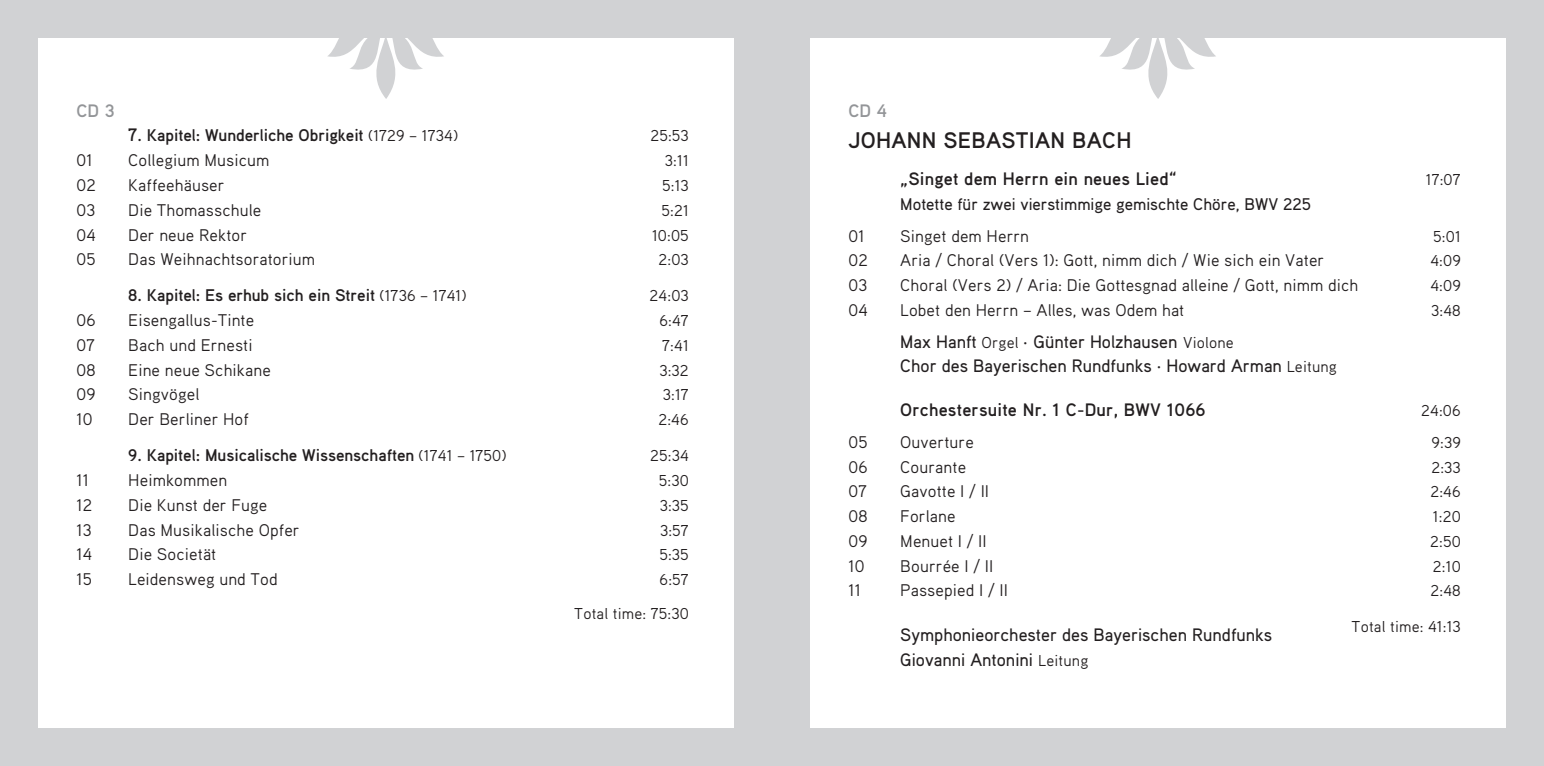
<style>
.page{position:relative;width:1544px;height:766px;background:#fff}
.page>*{position:absolute;margin:0;border:0;box-sizing:border-box;transform-origin:0 0}
.t1{font:700 22.5px "Aaux Pro";letter-spacing:.01em;color:#231f20}
.t2{font:500 18px/24.8px "Aaux Pro";color:#231f20}
.t3{font:700 18px "Aaux Pro";letter-spacing:.01em;color:#231f20}
.t4{font:700 18px "Aaux Pro";color:#939598}
.t5{font:16.88px "Aaux Pro";letter-spacing:.005em;color:#231f20}
.t6{font:700 16.88px "Aaux Pro";letter-spacing:-.005em;color:#231f20}
.t7{font:500 16.88px "Aaux Pro";color:#231f20}
.t8{font:15.75px/33.8px "Aaux Pro";letter-spacing:.01em;color:#231f20;text-align:right}
.s1{font-size:18px}
.s2{font-weight:400;font-size:15.75px}
</style>
<div class="page">
<div style="left:0;top:0;width:1543px;height:765px;background:#d1d2d4"></div>
<div style="left:38px;top:38px;width:695px;height:689px;background:#fff"></div>
<svg style="left:327px;top:38px;width:117px;height:61px"></svg>
<div style="left:810px;top:38px;width:695px;height:689px;background:#fff"></div>
<svg style="left:1099px;top:38px;width:117px;height:61px"></svg>
<p class="t4" style="left:77px;top:99px;width:40px">CD 3</p>
<p class="t6" style="left:128px;top:125px;width:331px"><span class="s1">7</span>. Kapitel: Wunderliche Obrigkeit <span class="s2">(1729 – 1734)</span></p>
<p class="t8" style="left:650px;top:119px;width:40px">25:53</p>
<p class="t5" style="left:77px;top:150px;width:17px">01</p>
<p class="t5" style="left:128px;top:150px;width:143px">Collegium Musicum</p>
<p class="t8" style="left:665px;top:143px;width:25px">3:11</p>
<p class="t5" style="left:77px;top:174px;width:21px">02</p>
<p class="t5" style="left:128px;top:174px;width:98px">Kaffeehäuser</p>
<p class="t8" style="left:662px;top:168px;width:28px">5:13</p>
<p class="t5" style="left:77px;top:199px;width:20px">03</p>
<p class="t5" style="left:128px;top:199px;width:135px">Die Thomasschule</p>
<p class="t8" style="left:661px;top:193px;width:29px">5:21</p>
<p class="t5" style="left:77px;top:224px;width:21px">04</p>
<p class="t5" style="left:128px;top:224px;width:120px">Der neue Rektor</p>
<p class="t8" style="left:652px;top:218px;width:38px">10:05</p>
<p class="t5" style="left:77px;top:249px;width:20px">05</p>
<p class="t5" style="left:128px;top:249px;width:188px">Das Weihnachtsoratorium</p>
<p class="t8" style="left:658px;top:242px;width:32px">2:03</p>
<p class="t6" style="left:128px;top:284px;width:340px">8. Kapitel: Es erhub sich ein Streit <span class="s2">(1736 – 1741)</span></p>
<p class="t8" style="left:649px;top:278px;width:41px">24:03</p>
<p class="t5" style="left:77px;top:309px;width:21px">06</p>
<p class="t5" style="left:128px;top:309px;width:127px">Eisengallus-Tinte</p>
<p class="t8" style="left:659px;top:303px;width:31px">6:47</p>
<p class="t5" style="left:77px;top:334px;width:20px">07</p>
<p class="t5" style="left:128px;top:334px;width:126px">Bach und Ernesti</p>
<p class="t8" style="left:662px;top:328px;width:28px">7:41</p>
<p class="t5" style="left:77px;top:359px;width:20px">08</p>
<p class="t5" style="left:128px;top:359px;width:144px">Eine neue Schikane</p>
<p class="t8" style="left:659px;top:353px;width:31px">3:32</p>
<p class="t5" style="left:77px;top:384px;width:20px">09</p>
<p class="t5" style="left:128px;top:384px;width:73px">Singvögel</p>
<p class="t8" style="left:663px;top:377px;width:27px">3:17</p>
<p class="t5" style="left:77px;top:408px;width:17px">10</p>
<p class="t5" style="left:128px;top:408px;width:122px">Der Berliner Hof</p>
<p class="t8" style="left:658px;top:402px;width:32px">2:46</p>
<p class="t6" style="left:128px;top:444px;width:380px">9. Kapitel: Musicalische Wissenschaften <span class="s2">(1741 – 1750)</span></p>
<p class="t8" style="left:650px;top:438px;width:40px">25:34</p>
<p class="t5" style="left:77px;top:469px;width:14px">11</p>
<p class="t5" style="left:128px;top:469px;width:100px">Heimkommen</p>
<p class="t8" style="left:659px;top:463px;width:31px">5:30</p>
<p class="t5" style="left:77px;top:494px;width:17px">12</p>
<p class="t5" style="left:128px;top:494px;width:140px">Die Kunst der Fuge</p>
<p class="t8" style="left:660px;top:488px;width:31px">3:35</p>
<p class="t5" style="left:77px;top:519px;width:16px">13</p>
<p class="t5" style="left:128px;top:519px;width:173px">Das Musikalische Opfer</p>
<p class="t8" style="left:660px;top:512px;width:30px">3:57</p>
<p class="t5" style="left:77px;top:543px;width:17px">14</p>
<p class="t5" style="left:128px;top:543px;width:90px">Die Societät</p>
<p class="t8" style="left:659px;top:537px;width:31px">5:35</p>
<p class="t5" style="left:77px;top:568px;width:17px">15</p>
<p class="t5" style="left:128px;top:568px;width:151px">Leidensweg und Tod</p>
<p class="t8" style="left:574px;top:562px;width:116px">6:57<br>Total time: 75:30</p>
<p class="t4" style="left:848px;top:99px;width:40px">CD 4</p>
<h1 class="t1" style="left:848px;top:126px;width:284px">JOHANN SEBASTIAN BACH</h1>
<p class="t3" style="left:900px;top:167px;width:278px">„Singet dem Herrn ein neues Lied“</p>
<p class="t8" style="left:1425px;top:162px;width:36px">17:07</p>
<p class="t7" style="left:900px;top:193px;width:412px">Motette für zwei vierstimmige gemischte Chöre, BWV 225</p>
<p class="t5" style="left:848px;top:225px;width:17px">01</p>
<p class="t5" style="left:900px;top:225px;width:130px">Singet dem Herrn</p>
<p class="t8" style="left:1433px;top:219px;width:29px">5:01</p>
<p class="t5" style="left:848px;top:250px;width:21px">02</p>
<p class="t5" style="left:900px;top:250px;width:425px">Aria / Choral (Vers 1): Gott, nimm dich / Wie sich ein Vater</p>
<p class="t8" style="left:1430px;top:243px;width:32px">4:09</p>
<p class="t5" style="left:848px;top:274px;width:20px">03</p>
<p class="t5" style="left:900px;top:274px;width:459px">Choral (Vers 2) / Aria: Die Gottesgnad alleine / Gott, nimm dich</p>
<p class="t8" style="left:1430px;top:268px;width:32px">4:09</p>
<p class="t5" style="left:848px;top:299px;width:21px">04</p>
<p class="t5" style="left:900px;top:299px;width:285px">Lobet den Herrn – Alles, was Odem hat</p>
<p class="t8" style="left:1431px;top:293px;width:31px">3:48</p>
<p class="t2" style="left:900px;top:328px;width:438px">Max Hanft <span class="s2">Orgel</span> · Günter Holzhausen <span class="s2">Violone<br></span>Chor des Bayerischen Rundfunks · Howard Arman <span class="s2">Leitung</span></p>
<p class="t3" style="left:900px;top:398px;width:307px">Orchestersuite Nr. 1 C-Dur, BWV 1066</p>
<p class="t8" style="left:1421px;top:393px;width:41px">24:06</p>
<p class="t5" style="left:848px;top:431px;width:20px">05</p>
<p class="t5" style="left:900px;top:431px;width:75px">Ouverture</p>
<p class="t8" style="left:1431px;top:425px;width:31px">9:39</p>
<p class="t5" style="left:848px;top:456px;width:21px">06</p>
<p class="t5" style="left:900px;top:456px;width:67px">Courante</p>
<p class="t8" style="left:1431px;top:449px;width:31px">2:33</p>
<p class="t5" style="left:848px;top:480px;width:20px">07</p>
<p class="t5" style="left:900px;top:480px;width:90px">Gavotte I / II</p>
<p class="t8" style="left:1430px;top:474px;width:32px">2:46</p>
<p class="t5" style="left:848px;top:505px;width:20px">08</p>
<p class="t5" style="left:900px;top:505px;width:57px">Forlane</p>
<p class="t8" style="left:1432px;top:499px;width:29px">1:20</p>
<p class="t5" style="left:848px;top:530px;width:20px">09</p>
<p class="t5" style="left:900px;top:530px;width:88px">Menuet I / II</p>
<p class="t8" style="left:1430px;top:524px;width:32px">2:50</p>
<p class="t5" style="left:848px;top:555px;width:17px">10</p>
<p class="t5" style="left:900px;top:555px;width:95px">Bourrée I / II</p>
<p class="t8" style="left:1432px;top:548px;width:29px">2:10</p>
<p class="t5" style="left:848px;top:579px;width:14px">11</p>
<p class="t5" style="left:900px;top:579px;width:109px">Passepied I / II</p>
<p class="t8" style="left:1430px;top:573px;width:32px">2:48</p>
<p class="t8" style="left:1351px;top:609px;width:111px">Total time: 41:13</p>
<p class="t2" style="left:900px;top:622px;width:373px">Symphonieorchester des Bayerischen Rundfunks<br>Giovanni Antonini <span class="s2">Leitung</span></p>
</div>
